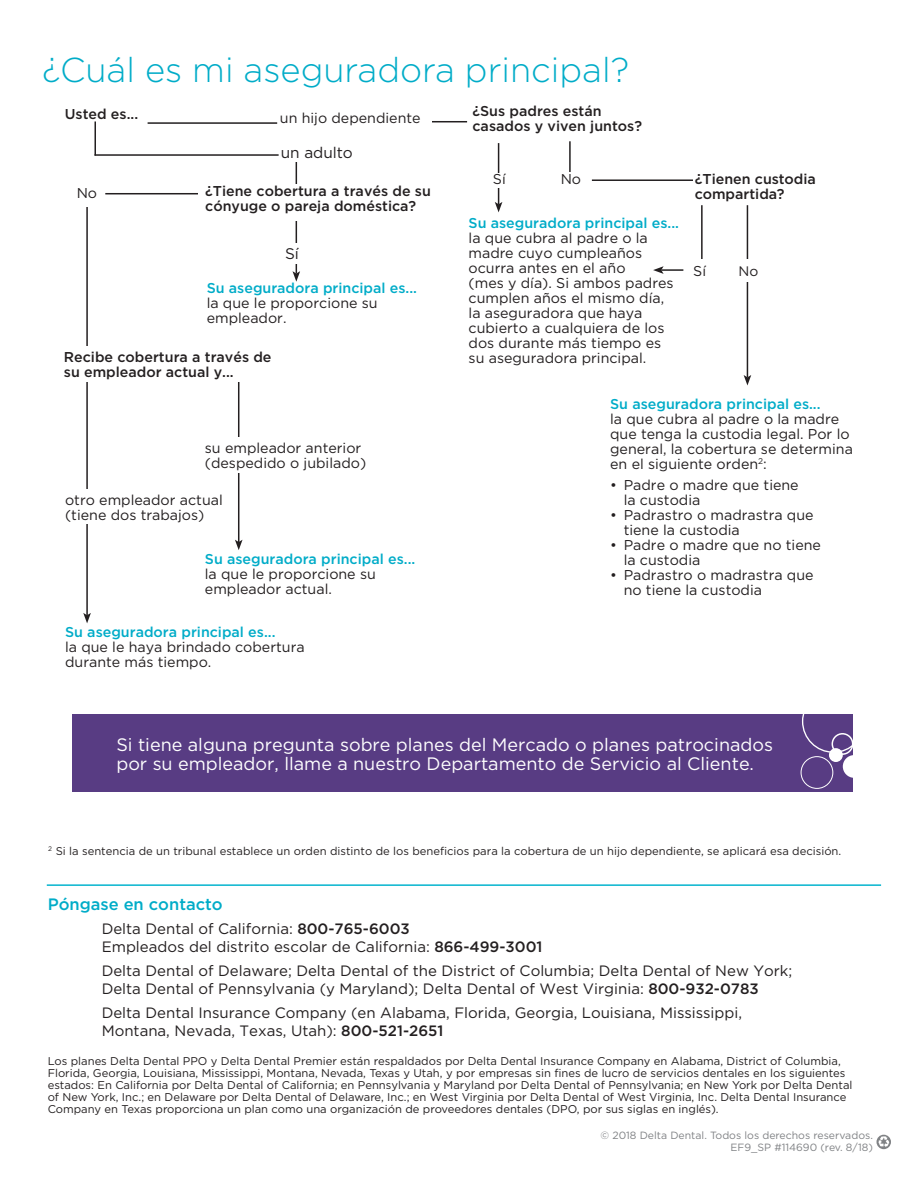
<style>
.page{position:relative;width:918px;height:1188px;background:#fff}
.page>*{position:absolute;margin:0;border:0;box-sizing:border-box;transform-origin:0 0}
.t1{font:300 34.5px "Gotham";color:#00acc8}
.Body{font:18px/19.5px "Gotham";color:#fff}
.Indented_Contact_Inf{font:500 16.5px "Gotham";color:#00acc8}
.t2{font:15.3px "Gotham";color:#231f20}
.Indented_Contact_Inf-2{font:15px/18px "Gotham";color:#231f20}
.t3{font:14.25px/15px "Gotham";color:#231f20}
.t4{font:500 14.25px/15px "Gotham";color:#231f20}
.t5{font:13.8px "Gotham";color:#231f20}
.Footnotes_-_With_num{font:11.25px/12px "Gotham";color:#231f20}
.t6{font:10.5px "Gotham";color:#808285}
.s1{font-weight:500;color:#00acc8}
.s2{font-weight:500}
</style>
<div class="page">
<hr style="left:296px;top:162px;width:1px;height:112px;background:#231f20">
<svg style="left:292px;top:271px;width:8px;height:11px"></svg>
<hr style="left:498px;top:143px;width:1px;height:61px;background:#231f20">
<svg style="left:495px;top:202px;width:7px;height:10px"></svg>
<div style="left:493px;top:173px;width:46px;height:14px;background:#fff"></div>
<div style="left:285px;top:243px;width:30px;height:21px;background:#fff"></div>
<hr style="left:148px;top:122px;width:129px;height:2px;background:#231f20">
<hr style="left:432px;top:121px;width:35px;height:1px;background:#231f20">
<hr style="left:569px;top:141px;width:2px;height:46px;background:#231f20">
<div style="left:561px;top:173px;width:26px;height:16px;background:#fff"></div>
<hr style="left:592px;top:179px;width:101px;height:2px;background:#231f20">
<hr style="left:701px;top:205px;width:2px;height:71px;background:#231f20">
<hr style="left:747px;top:205px;width:1px;height:172px;background:#231f20">
<svg style="left:744px;top:375px;width:7px;height:11px"></svg>
<div style="left:739px;top:259px;width:35px;height:23px;background:#fff"></div>
<hr style="left:661px;top:269px;width:22px;height:2px;background:#231f20">
<svg style="left:653px;top:266px;width:11px;height:8px"></svg>
<div style="left:693px;top:260px;width:35px;height:21px;background:#fff"></div>
<hr style="left:238px;top:378px;width:1px;height:164px;background:#231f20">
<svg style="left:235px;top:540px;width:8px;height:10px"></svg>
<hr style="left:86px;top:207px;width:2px;height:408px;background:#231f20">
<svg style="left:83px;top:613px;width:8px;height:10px"></svg>
<div style="left:65px;top:489px;width:165px;height:35px;background:#fff"></div>
<div style="left:64px;top:347px;width:238px;height:35px;background:#fff"></div>
<hr style="left:105px;top:193px;width:93px;height:1px;background:#231f20">
<hr style="left:94px;top:154px;width:185px;height:2px;background:#231f20">
<hr style="left:94px;top:121px;width:2px;height:35px;background:#231f20">
<hr style="left:47px;top:884px;width:834px;height:2px;background:#05b4ce">
<div style="left:72px;top:714px;width:781px;height:78px;background:#583c83"></div>
<div style="left:802px;top:690px;width:63px;height:63px;border:1px solid #fff;border-radius:50%"></div>
<div style="left:832px;top:733px;width:21px;height:22px;border:2px solid #fff;border-radius:50%"></div>
<div style="left:829px;top:748px;width:14px;height:14px;background:#fff;border-radius:50%"></div>
<div style="left:843px;top:755px;width:23px;height:23px;background:#fff;border-radius:50%"></div>
<div style="left:801px;top:756px;width:32px;height:33px;border:1px solid #fff;border-radius:50%"></div>
<svg style="left:877px;top:1135px;width:14px;height:14px"></svg>
<p class="t1" style="left:42px;top:52px;width:588px">¿Cuál es mi aseguradora principal?</p>
<p class="t4" style="left:65px;top:107px;width:75px">Usted es...</p>
<p class="t4" style="left:472px;top:103px;width:171px">¿Sus padres están casados y viven juntos?</p>
<p class="t3" style="left:280px;top:110px;width:142px">un hijo dependiente</p>
<p class="t2" style="left:281px;top:143px;width:74px">un adulto</p>
<p class="t3" style="left:77px;top:185px;width:22px">No</p>
<p class="t4" style="left:205px;top:183px;width:227px">¿Tiene cobertura a través de su cónyuge o pareja doméstica?</p>
<p class="t2" style="left:285px;top:244px;width:15px">Sí</p>
<p class="t3" style="left:207px;top:280px;width:212px"><span class="s1">Su aseguradora principal es... </span>la que le proporcione su empleador.</p>
<p class="t4" style="left:64px;top:350px;width:209px">Recibe cobertura a través de su empleador actual y...</p>
<p class="t3" style="left:493px;top:172px;width:14px">Sí</p>
<p class="t3" style="left:561px;top:171px;width:22px">No</p>
<p class="t3" style="left:469px;top:215px;width:212px"><span class="s1">Su aseguradora principal es... </span>la que cubra al padre o la madre cuyo cumpleaños ocurra antes en el año<br>(mes y día). Si ambos padres cumplen años el mismo día, la aseguradora que haya cubierto a cualquiera de los dos durante más tiempo es su aseguradora principal.</p>
<p class="t4" style="left:695px;top:171px;width:123px">¿Tienen custodia compartida?</p>
<p class="t3" style="left:693px;top:263px;width:14px">Sí</p>
<p class="t5" style="left:739px;top:262px;width:21px">No</p>
<p class="t3" style="left:205px;top:440px;width:163px">su empleador anterior (despedido o jubilado)</p>
<p class="t3" style="left:65px;top:492px;width:159px">otro empleador actual</p>
<p class="t3" style="left:65px;top:507px;width:141px">(tiene dos trabajos)</p>
<p class="t3" style="left:205px;top:551px;width:212px"><span class="s1">Su aseguradora principal es... </span>la que le proporcione su empleador actual.</p>
<p class="t3" style="left:65px;top:625px;width:241px"><span class="s1">Su aseguradora principal es...<br></span>la que le haya brindado cobertura durante más tiempo.</p>
<p class="t3" style="left:610px;top:396px;width:244px"><span class="s1">Su aseguradora principal es...<br></span>la que cubra al padre o la madre que tenga la custodia legal. Por lo general, la cobertura se determina en el siguiente orden<sup>2</sup>:</p>
<p class="t3" style="left:624px;top:478px;width:177px;text-indent:-14px">• Padre o madre que tiene la custodia</p>
<p class="t3" style="left:624px;top:508px;width:191px;text-indent:-14px">• Padrastro o madrastra que tiene la custodia</p>
<p class="t3" style="left:624px;top:538px;width:199px;text-indent:-14px">• Padre o madre que no tiene la custodia</p>
<p class="t3" style="left:624px;top:568px;width:191px;text-indent:-14px">• Padrastro o madrastra que no tiene la custodia</p>
<p class="Body" style="left:116px;top:734px;width:658px">Si tiene alguna pregunta sobre planes del Mercado o planes patrocinados por su empleador, llame a nuestro Departamento de Servicio al Cliente.</p>
<p class="Footnotes_-_With_num" style="left:48px;top:845px;width:795px"><sup>2</sup> Si la sentencia de un tribunal establece un orden distinto de los beneficios para la cobertura de un hijo dependiente, se aplicará esa decisión.</p>
<p class="Indented_Contact_Inf" style="left:48px;top:894px;width:177px">Póngase en contacto</p>
<p class="Indented_Contact_Inf-2" style="left:102px;top:920px;width:442px">Delta Dental of California: <span class="s2">800-765-6003<br></span>Empleados del distrito escolar de California: <span class="s2">866-499-3001</span></p>
<p class="Indented_Contact_Inf-2" style="left:102px;top:962px;width:692px">Delta Dental of Delaware; Delta Dental of the District of Columbia; Delta Dental of New York;<br>Delta Dental of Pennsylvania (y Maryland); Delta Dental of West Virginia: <span class="s2">800-932-0783</span></p>
<p class="Indented_Contact_Inf-2" style="left:102px;top:1004px;width:642px">Delta Dental Insurance Company (en Alabama, Florida, Georgia, Louisiana, Mississippi,<br>Montana, Nevada, Texas, Utah): <span class="s2">800-521-2651</span></p>
<p class="Footnotes_-_With_num" style="left:48px;top:1055px;width:806px">Los planes Delta Dental PPO y Delta Dental Premier están respaldados por Delta Dental Insurance Company en Alabama, District of Columbia, Florida, Georgia, Louisiana, Mississippi, Montana, Nevada, Texas y Utah, y por empresas sin fines de lucro de servicios dentales en los siguientes estados: En California por Delta Dental of California; en Pennsylvania y Maryland por Delta Dental of Pennsylvania; en New York por Delta Dental of New York, Inc.; en Delaware por Delta Dental of Delaware, Inc.; en West Virginia por Delta Dental of West Virginia, Inc. Delta Dental Insurance Company en Texas proporciona un plan como una organización de proveedores dentales (DPO, por sus siglas en inglés).</p>
<p class="t6" style="left:601px;top:1128px;width:274px">© 2018 Delta Dental. Todos los derechos reservados.</p>
<p class="t6" style="left:730px;top:1141px;width:144px">EF9_SP #114690 (rev. 8/18)</p>
</div>
